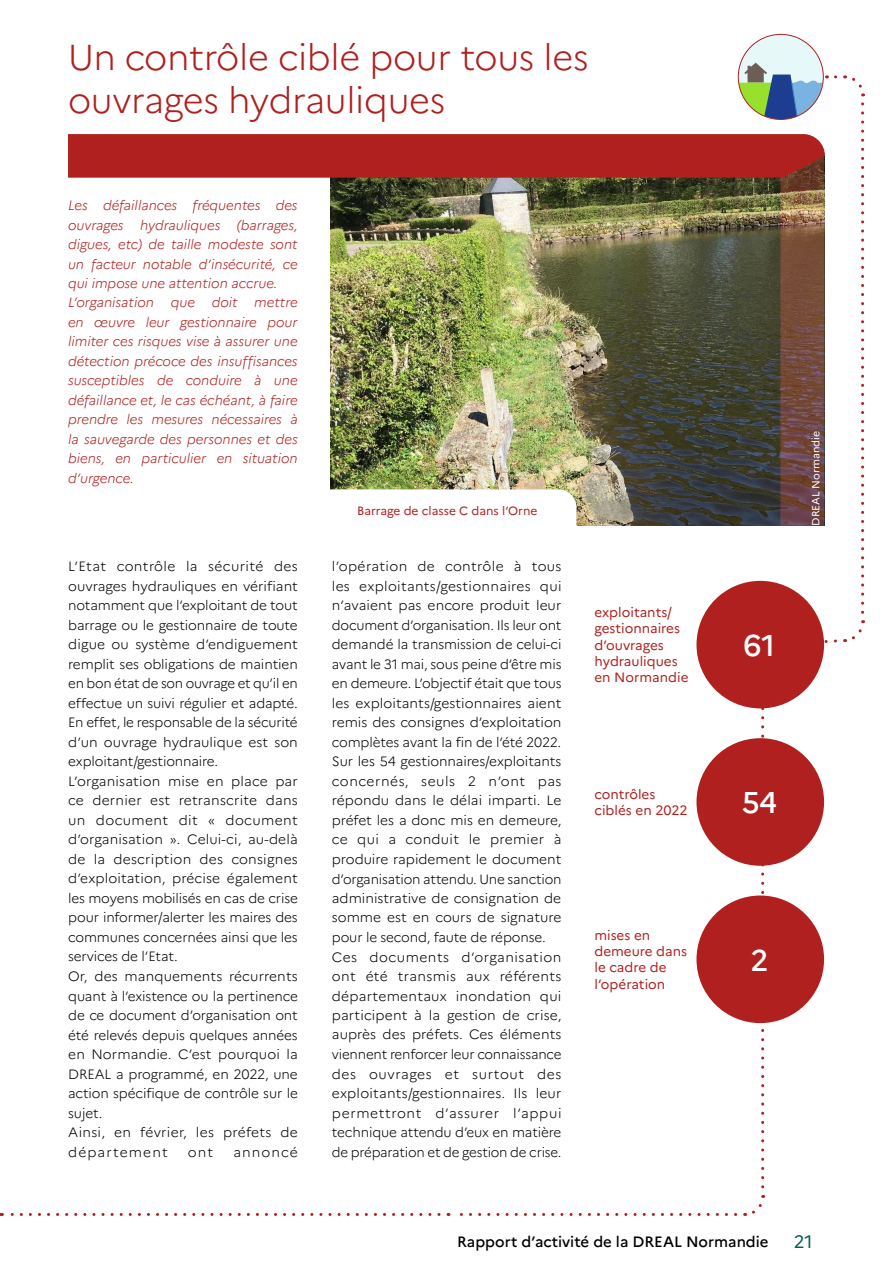
<style>
.page{position:relative;width:893px;height:1263px;background:#fff}
.page>*{position:absolute;margin:0;border:0;box-sizing:border-box;transform-origin:0 0}
.t1{font:300 36px/43.2px "Marianne";letter-spacing:-.01em;color:#af201f}
.t2{font:500 30px "Marianne";color:#fff}
.t3{font:18px "Marianne";color:#085d55}
.t4{font:500 15px "Marianne";color:#000}
.t5{font:300 13.5px/19.5px "Marianne";letter-spacing:-.005em;color:#000}
.t6{font:italic 300 13.5px/19.5px "Marianne";color:#af201f}
.t7{font:13.5px/16.2px "Marianne";color:#af201f}
.t8{font:300 13.5px "Marianne";letter-spacing:.08em;color:#000}
.t9{font:12px "Marianne";color:#af201f}
.t10{font:10.5px "Marianne";color:#fff}
</style>
<div class="page">
<svg style="left:835px;top:75px;width:30px;height:21px"></svg>
<svg style="left:845px;top:104px;width:19px;height:538px"></svg>
<svg style="left:821px;top:639px;width:16px;height:25px"></svg>
<svg style="left:745px;top:706px;width:19px;height:510px"></svg>
<svg style="left:448px;top:1213px;width:288px;height:3px"></svg>
<svg style="left:0;top:1213px;width:439px;height:3px"></svg>
<div style="left:738px;top:34px;width:85px;height:85px;background:#e7f8f9;border-radius:50%"></div>
<svg style="left:739px;top:63px;width:88px;height:56px"></svg>
<img style="left:68px;top:134px;width:757px;height:392px">
<div style="left:696px;top:581px;width:128px;height:127px;background:#af201f;border-radius:50%"></div>
<div style="left:696px;top:738px;width:128px;height:128px;background:#af201f;border-radius:50%"></div>
<div style="left:696px;top:895px;width:128px;height:128px;background:#af201f;border-radius:50%"></div>
<h1 class="t1" style="left:68px;top:33px;width:522px">Un contrôle ciblé pour tous les ouvrages hydrauliques</h1>
<p class="t6" style="left:68px;top:194px;width:231px">Les défaillances fréquentes des ouvrages hydrauliques (barrages, digues, etc) de taille modeste sont un facteur notable d’insécurité, ce qui impose une attention accrue.<br>L’organisation que doit mettre en œuvre leur gestionnaire pour limiter ces risques vise à assurer une détection précoce des insuffisances susceptibles de conduire à une défaillance et, le cas échéant, à faire prendre les mesures nécessaires à la sauvegarde des personnes et des biens, en particulier en situation d’urgence.</p>
<p class="t5" style="left:68px;top:556px;width:231px">L’Etat contrôle la sécurité des ouvrages hydrauliques en vérifiant notamment que l’exploitant de tout barrage ou le gestionnaire de toute digue ou système d’endiguement remplit ses obligations de maintien en bon état de son ouvrage et qu’il en effectue un suivi régulier et adapté.<br>En effet, le responsable de la sécurité d’un ouvrage hydraulique est son exploitant/gestionnaire.<br>L’organisation mise en place par ce dernier est retranscrite dans un document dit « document d’organisation ». Celui-ci, au-delà de la description des consignes d’exploitation, précise également les moyens mobilisés en cas de crise pour informer/alerter les maires des communes concernées ainsi que les services de l’Etat.<br>Or, des manquements récurrents quant à l’existence ou la pertinence de ce document d’organisation ont été relevés depuis quelques années en Normandie. C’est pourquoi la<br>DREAL a programmé, en 2022, une action spécifique de contrôle sur le sujet.<br>Ainsi, en février, les préfets de département</p>
<p class="t5" style="left:188px;top:1141px;width:27px">ont</p>
<p class="t8" style="left:233px;top:1141px;width:66px">annoncé</p>
<p class="t9" style="left:357px;top:502px;width:182px">Barrage de classe C dans l’Orne</p>
<p class="t5" style="left:332px;top:556px;width:231px">l’opération de contrôle à tous les exploitants/gestionnaires qui n’avaient pas encore produit leur document d’organisation. Ils leur ont demandé la transmission de celui-ci avant le 31 mai, sous peine d’être mis en demeure. L’objectif était que tous les exploitants/gestionnaires aient remis des consignes d’exploitation complètes avant la fin de l’été 2022.<br>Sur les 54 gestionnaires/exploitants concernés, seuls 2 n’ont pas répondu dans le délai imparti. Le préfet les a donc mis en demeure, ce qui a conduit le premier à produire rapidement le document d’organisation attendu. Une sanction administrative de consignation de somme est en cours de signature pour le second, faute de réponse.<br>Ces documents d’organisation ont été transmis aux référents départementaux inondation qui participent à la gestion de crise, auprès des préfets. Ces éléments viennent renforcer leur connaissance des ouvrages et surtout des exploitants/gestionnaires. Ils leur permettront d’assurer l’appui technique attendu d’eux en matière de préparation et de gestion de crise.</p>
<p class="t7" style="left:594px;top:603px;width:96px">exploitants/ gestionnaires d’ouvrages hydrauliques en Normandie</p>
<p class="t7" style="left:594px;top:785px;width:95px">contrôles ciblés en 2022</p>
<p class="t7" style="left:594px;top:926px;width:94px">mises en demeure dans le cadre de l’opération</p>
<p class="t10" style="left:808px;top:526px;width:96px;rotate:-90deg">DREAL Normandie</p>
<h2 class="t2" style="left:744px;top:622px;width:33px">61</h2>
<h2 class="t2" style="left:742px;top:779px;width:37px">54</h2>
<h2 class="t2" style="left:750px;top:937px;width:19px">2</h2>
<p class="t4" style="left:457px;top:1230px;width:313px">Rapport d’activité de la DREAL Normandie</p>
<h3 class="t3" style="left:794px;top:1228px;width:20px">21</h3>
</div>
